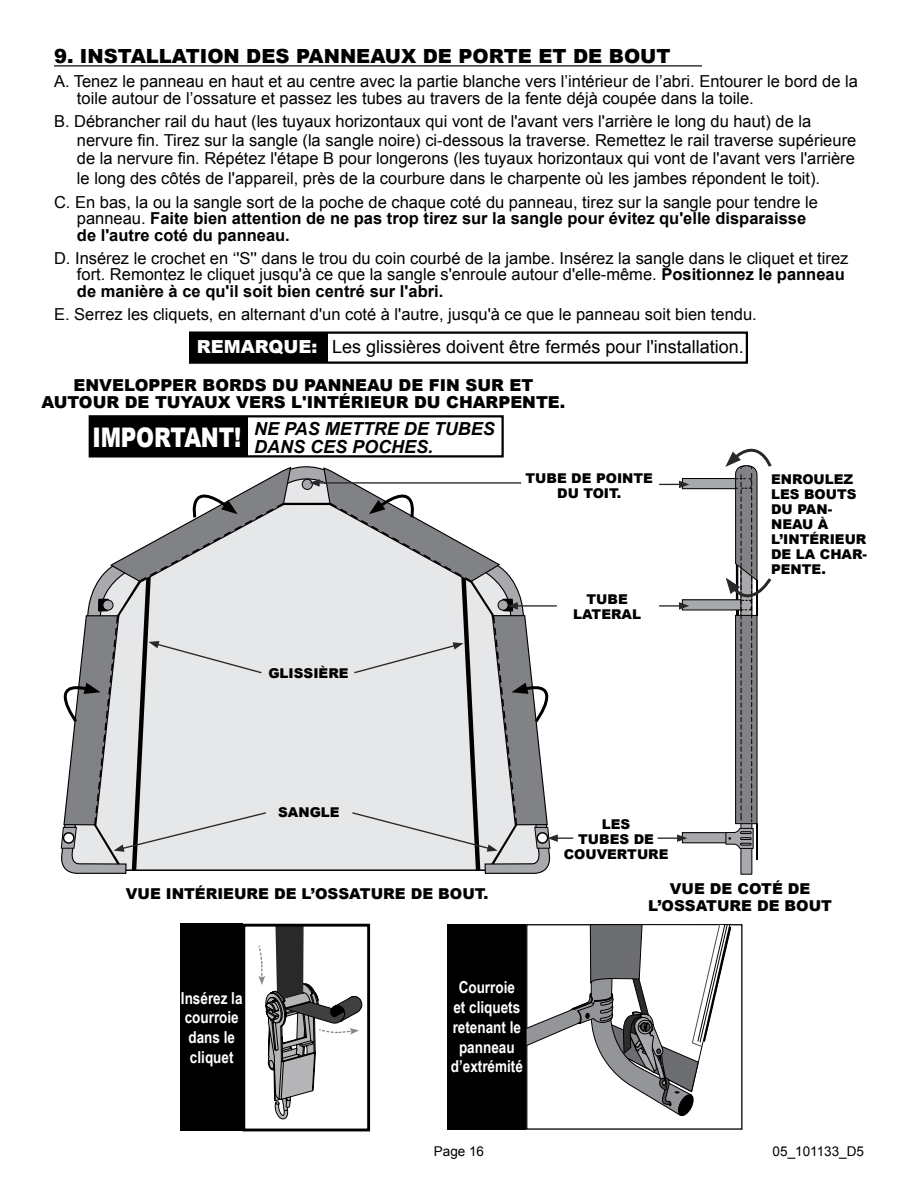
<style>
.page{position:relative;width:918px;height:1188px;background:#fff}
.page>*{position:absolute;margin:0;border:0;box-sizing:border-box;transform-origin:0 0}
.t1{font:900 19.5px "Arial";color:#000}
.t2{font:18px "Arial";color:#000}
.t3{font:italic 700 18px "Arial";color:#000}
.t4{font:16.5px/16.5px "Arial";color:#000}
.t5{font:700 16.5px/16.5px "Arial";color:#000}
.t6{font:700 16.5px/19.8px "Arial Narrow";color:#fff;text-align:center}
.t7{font:900 16.5px "Arial";color:#000}
.t8{font:900 15px "Arial";color:#000}
.t9{font:900 13.5px/15px "Arial";color:#000}
.t10{font:13.5px "Arial";color:#000}
.s1{font-weight:400}
.s2{font-weight:700}
.s3{font-weight:900;color:#fff}
.s4{font-weight:900;font-style:normal;font-size:27px;color:#fff}
</style>
<div class="page">
<div style="left:682px;top:479px;width:69px;height:10px;background:#a7a9ac"></div>
<div style="left:682px;top:478px;width:70px;height:11px;border:1px solid #000"></div>
<div style="left:682px;top:600px;width:69px;height:10px;background:#a7a9ac"></div>
<div style="left:682px;top:599px;width:70px;height:11px;border:1px solid #000"></div>
<div style="left:682px;top:833px;width:69px;height:10px;background:#a7a9ac"></div>
<div style="left:682px;top:832px;width:70px;height:11px;border:1px solid #000"></div>
<div style="left:741px;top:470px;width:11px;height:404px;background:#a7a9ac"></div>
<hr style="left:54px;top:65px;width:648px;height:1px;background:#000">
<svg style="left:725px;top:448px;width:47px;height:413px"></svg>
<hr style="left:659px;top:605px;width:22px;height:2px;background:#292829">
<svg style="left:679px;top:602px;width:10px;height:8px"></svg>
<svg style="left:659px;top:481px;width:30px;height:7px"></svg>
<hr style="left:658px;top:837px;width:21px;height:2px;background:#292829">
<svg style="left:677px;top:834px;width:10px;height:8px"></svg>
<div style="left:89px;top:415px;width:415px;height:43px;border:2px solid #000"></div>
<div style="left:89px;top:416px;width:158px;height:40px;background:#000"></div>
<div style="left:189px;top:332px;width:559px;height:32px;border:2px solid #000"></div>
<div style="left:190px;top:333px;width:138px;height:29px;background:#000"></div>
<svg style="left:60px;top:466px;width:513px;height:408px"></svg>
<svg style="left:526px;top:924px;width:205px;height:198px"></svg>
<svg style="left:258px;top:928px;width:105px;height:192px"></svg>
<div style="left:242px;top:924px;width:128px;height:207px;border:3px solid #000"></div>
<div style="left:181px;top:924px;width:62px;height:207px;background:#000"></div>
<div style="left:447px;top:924px;width:79px;height:206px;background:#000"></div>
<p class="t1" style="left:54px;top:46px;width:49px">9. INSTALLATION</p>
<p class="t1" style="left:246px;top:46px;width:15px">DES</p>
<p class="t1" style="left:296px;top:46px;width:16px">PANNEAUX</p>
<p class="t1" style="left:423px;top:46px;width:51px">DE PORTE</p>
<p class="t1" style="left:538px;top:46px;width:84px">ETDEBOUT</p>
<p class="t4" style="left:77px;top:73px;width:783px;text-indent:-23px">A. Tenez le panneau en haut et au centre avec la partie blanche vers l’intérieur de l’abri. Entourer le bord de la toile autour de l’ossature et passez les tubes au travers de la fente déjà coupée dans la toile.</p>
<p class="t4" style="left:77px;top:112px;width:781px;line-height:18.8px;text-indent:-23px">B. Débrancher rail du haut (les tuyaux horizontaux qui vont de l'avant vers l'arrière le long du haut) de la nervure fin. Tirez sur la sangle (la sangle noire) ci-dessous la traverse. Remettez le rail traverse supérieure de la nervure fin. Répétez l'étape B pour longerons (les tuyaux horizontaux qui vont de l'avant vers l'arrière</p>
<p class="t4" style="left:54px;top:167px;width:768px;line-height:23.2px;text-align:right">le long des côtés de l'appareil, près de la courbure dans le charpente où les jambes répondent le toit).<br>C. En bas, la ou la sangle sort de la poche de chaque coté du panneau, tirez sur la sangle pour tendre le</p>
<p class="t5" style="left:77px;top:211px;width:731px"><span class="s1">panneau.</span> Faite bien attention de ne pas trop tirez sur la sangle pour évitez qu'elle disparaisse de l'autre coté du panneau.</p>
<p class="t4" style="left:77px;top:250px;width:773px;text-indent:-23px">D. Insérez le crochet en ‘'S'' dans le trou du coin courbé de la jambe. Insérez la sangle dans le cliquet et tirez fort. Remontez le cliquet jusqu'à ce que la sangle s'enroule autour d'elle-même. <span class="s2">Positionnez le panneau de manière à ce qu'il soit bien centré sur l'abri.</span></p>
<p class="t4" style="left:54px;top:306px;width:704px">E. Serrez les cliquets, en alternant d'un coté à l'autre, jusqu'à ce que le panneau soit bien tendu.</p>
<p class="t2" style="left:197px;top:335px;width:549px"><span class="s3">REMARQUE:</span> Les glissières doivent être fermés pour l'installation.</p>
<p class="t7" style="left:74px;top:376px;width:14px">ENVELOPPER</p>
<p class="t7" style="left:203px;top:376px;width:14px">BORDS</p>
<p class="t7" style="left:272px;top:376px;width:46px">DU PANNEAU</p>
<p class="t7" style="left:399px;top:376px;width:41px">DE FIN</p>
<p class="t7" style="left:465px;top:376px;width:14px">SUR</p>
<p class="t7" style="left:509px;top:376px;width:13px">ET</p>
<p class="t7" style="left:42px;top:393px;width:14px">AUTOUR</p>
<p class="t7" style="left:125px;top:393px;width:44px">DE TUYAUX</p>
<p class="t7" style="left:236px;top:393px;width:14px">VERS</p>
<p class="t7" style="left:291px;top:393px;width:28px">L'INTÉRIEUR</p>
<p class="t7" style="left:414px;top:393px;width:46px">DU CHARPENTE</p>
<p class="t7" style="left:560px;top:393px;width:7px">.</p>
<p class="t3" style="left:93px;top:417px;width:261px"><span class="s4">IMPORTANT!</span> NE PAS METTRE</p>
<p class="t3" style="left:404px;top:417px;width:68px">DE TUBES</p>
<p class="t3" style="left:254px;top:435px;width:14px">DANS</p>
<p class="t3" style="left:310px;top:435px;width:13px">CES</p>
<p class="t3" style="left:352px;top:435px;width:14px">POCHES</p>
<p class="t3" style="left:428px;top:435px;width:7px">.</p>
<p class="t9" style="left:557px;top:470px;width:50px;text-indent:14px">DE POINTE<br>DU TOIT</p>
<p class="t9" style="left:617px;top:485px;width:6px">.</p>
<p class="t9" style="left:526px;top:470px;width:21px">TUBE</p>
<p class="t9" style="left:268px;top:666px;width:21px">GLISSIÈRE</p>
<p class="t9" style="left:573px;top:592px;width:35px;text-indent:13px">TUBE<br>LATERAL</p>
<p class="t9" style="left:771px;top:472px;width:21px">ENROULEZ<br>LES</p>
<p class="t9" style="left:771px;top:487px;width:45px;text-indent:33px">BOUTS<br>DU PAN</p>
<p class="t9" style="left:828px;top:502px;width:6px">-</p>
<p class="t9" style="left:771px;top:517px;width:12px">NEAU</p>
<p class="t9" style="left:818px;top:517px;width:11px">À</p>
<p class="t9" style="left:771px;top:532px;width:61px">L’INTÉRIEUR<br>DELACHAR</p>
<p class="t9" style="left:863px;top:547px;width:6px">-</p>
<p class="t9" style="left:771px;top:562px;width:11px">PENTE</p>
<p class="t9" style="left:821px;top:562px;width:6px">.</p>
<p class="t9" style="left:278px;top:805px;width:63px">SANGLE</p>
<p class="t8" style="left:126px;top:885px;width:52px">VUE INTÉRIEURE</p>
<p class="t8" style="left:274px;top:885px;width:54px">DE L’OSSATURE</p>
<p class="t8" style="left:411px;top:885px;width:40px">DE BOUT</p>
<p class="t8" style="left:483px;top:885px;width:6px">.</p>
<p class="t9" style="left:602px;top:817px;width:10px">LES</p>
<p class="t9" style="left:578px;top:832px;width:12px">TUBES</p>
<p class="t9" style="left:634px;top:832px;width:11px">DE</p>
<p class="t9" style="left:564px;top:847px;width:12px">COUVERTURE</p>
<p class="t8" style="left:670px;top:881px;width:80px">VUEDECOTÉ</p>
<p class="t8" style="left:788px;top:881px;width:12px">DE</p>
<p class="t8" style="left:648px;top:897px;width:26px">L’OSSATURE</p>
<p class="t8" style="left:757px;top:897px;width:40px">DE BOUT</p>
<p class="t6" style="left:181px;top:987px;width:63px">Insérez la courroie dans le cliquet</p>
<p class="t6" style="left:451px;top:977px;width:74px">Courroie et cliquets retenant le panneau d’extrémité</p>
<p class="t10" style="left:434px;top:1142px;width:52px">Page 16</p>
<p class="t10" style="left:773px;top:1142px;width:93px">05_101133_D5</p>
</div>
